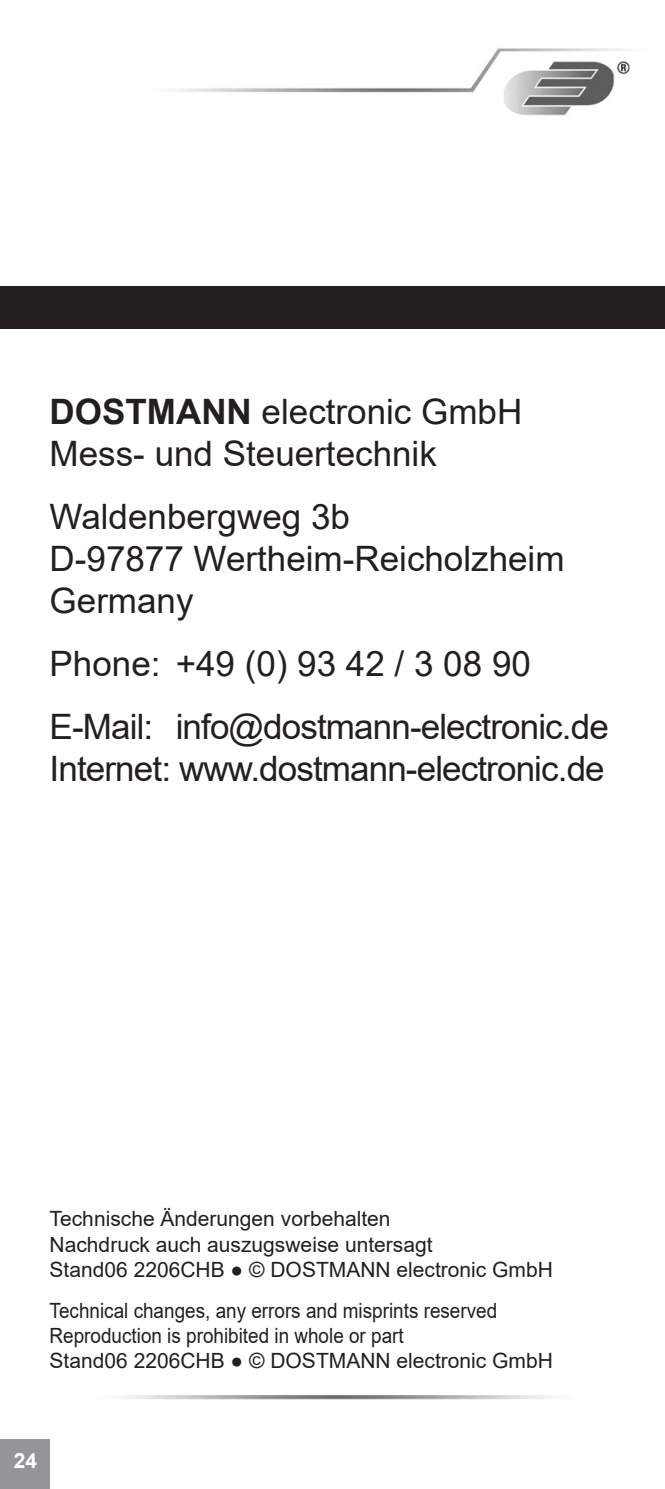
<style>
.page{position:relative;width:665px;height:1489px;background:#fff}
.page>*{position:absolute;margin:0;border:0;box-sizing:border-box;transform-origin:0 0}
.t1{font:35px/42px "Arial";color:#231f20}
.t2{font:35px/63px "Arial";letter-spacing:-.025em;color:#231f20}
.t3{font:21px/25.2px "Arial";color:#231f20;scale:.9 1}
.t4{font:21px/25.2px "Arial";color:#231f20}
.t5{font:700 21px "Arial";color:#fff}
.s1{font-weight:700}
</style>
<div class="page">
<div style="left:0;top:1439px;width:50px;height:49px;background:#939598"></div>
<div style="left:0;top:286px;width:665px;height:43px;background:#231f20"></div>
<img style="left:174px;top:48px;width:456px;height:68px">
<h1 class="t1" style="left:50px;top:390px;width:474px"><span class="s1">DOSTMANN</span> electronic GmbH<br>Mess- und Steuertechnik</h1>
<h1 class="t1" style="left:50px;top:495px;width:516px">Waldenbergweg 3b<br>D-97877 Wertheim-Reicholzheim<br>Germany</h1>
<h1 class="t2" style="left:50px;top:632px;width:560px">Phone: +49 (0) 93 42 / 3 08 90<br>E-Mail: info@dostmann-electronic.de</h1>
<h1 class="t2" style="left:50px;top:737px;width:556px">Internet: www.dostmann-electronic.de</h1>
<p class="t4" style="left:50px;top:1206px;width:505px">Technische Änderungen vorbehalten<br>Nachdruck auch auszugsweise untersagt<br>Stand06 2206CHB ● © DOSTMANN electronic GmbH</p>
<p class="t3" style="left:50px;top:1297px;width:561px">Technical changes, any errors and misprints reserved<br>Reproduction is prohibited in whole or part<br>Stand06 2206CHB ● © DOSTMANN electronic GmbH</p>
<p class="t5" style="left:14px;top:1445px;width:25px">24</p>
</div>
